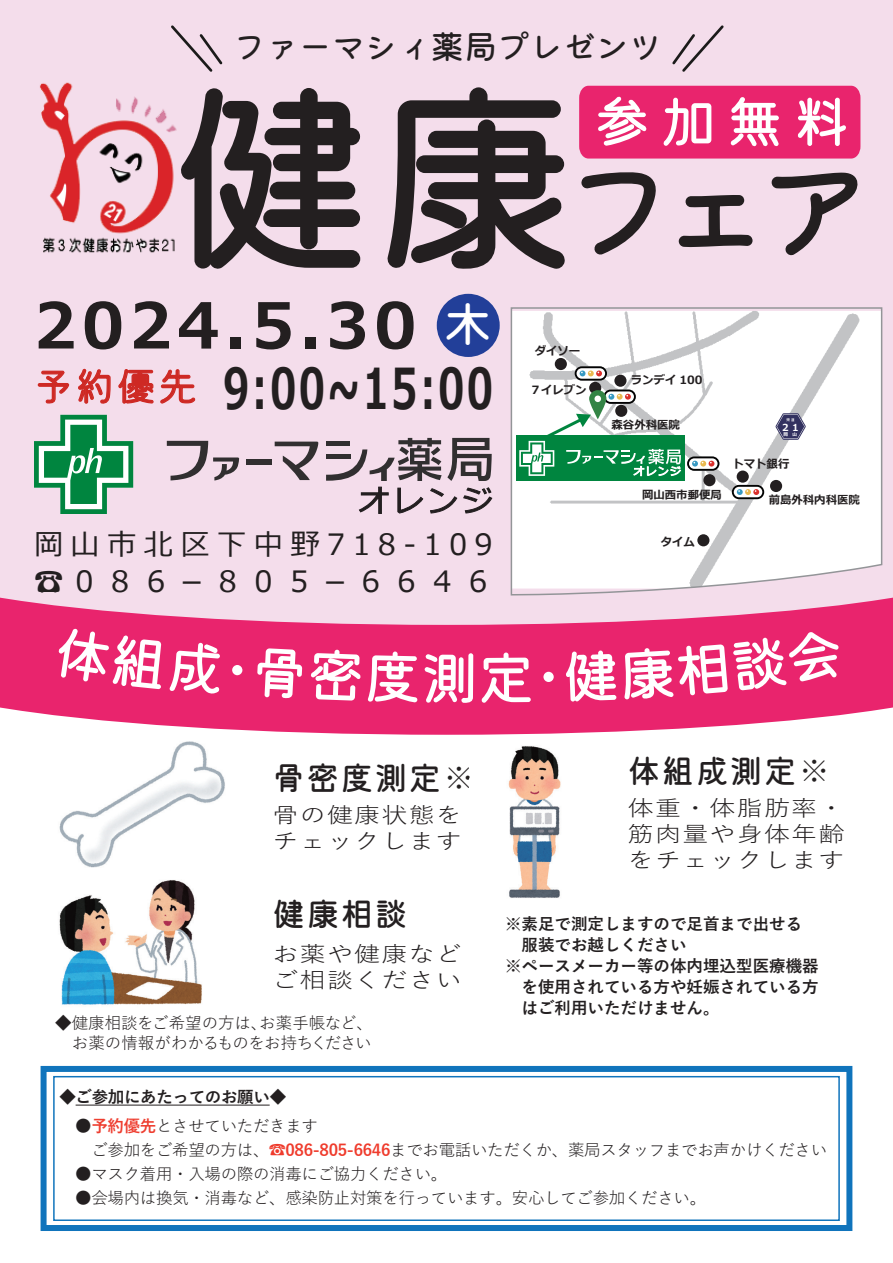
<style>
.page{position:relative;width:893px;height:1263px;background:#fff}
.page>*{position:absolute;margin:0;border:0;box-sizing:border-box;transform-origin:0 0}
.t1{font:205.95px "Mamelon 5 Hi Regular";color:#231f20}
.t2{font:114px "Mamelon 5 Hi Regular";color:#231f20}
.t3{font:700 63px "Meiryo";letter-spacing:.08em;color:#231f20}
.t4{font:57px "Mamelon 5 Hi Regular";color:#fff}
.t5{font:700 56.4px "Meiryo";color:#231f20;scale:.69 1}
.t6{font:55.5px "Mamelon 5 Hi Regular";color:#fff}
.t7{font:48.15px "Mamelon 5 Hi Regular";color:#fff}
.t8{font:39px "Mamelon 3.5 Hi Regular";color:#ce2924}
.t9{font:33px "Mamelon 5 Hi Regular";color:#231f20}
.t10{font:32.4px "Mamelon 5 Hi Regular";letter-spacing:.05em;color:#231f20}
.t11{font:29.4px/37.5px "Meiryo";letter-spacing:.25em;color:#231f20}
.t12{font:21.75px/26px "Yu Gothic";letter-spacing:.05em;color:#231f20;scale:1.19 1}
.t13{font:16.5px/24px "Yu Gothic";letter-spacing:-.02em;color:#231f20}
.t14{font:700 16.5px/21px "Yu Gothic";color:#231f20}
.t15{font:700 16.5px "Yu Gothic";letter-spacing:-.02em;color:#231f20}
.t16{font:700 11.4px "Meiryo";color:#231f20}
.t17{font:700 9.75px "Meiryo";color:#fff}
.t18{font:700 4.5px "Meiryo";color:#fff}
.s1{font-weight:400}
.s2{font-weight:700;color:#ee3e30}
.s3{font-weight:700;color:#ef3b2c}
</style>
<div class="page">
<svg style="left:0;top:664px;width:893px;height:71px;fill:#e9246d"></svg>
<div style="left:0;top:134px;width:893px;height:530px;background:#e9246d"></div>
<svg style="left:0;top:550px;width:893px;height:75px;background:#f2c1d8"></svg>
<div style="left:0;top:0;width:893px;height:550px;background:#f4ddeb"></div>
<div style="left:41px;top:1066px;width:811px;height:165px;background:#fff;border:6px solid #1074bc"></div>
<div style="left:53px;top:1076px;width:787px;height:145px;border:2px solid #1074bc"></div>
<hr style="left:76px;top:1105px;width:194px;height:1px;background:#231f20">
<img style="left:508px;top:746px;width:53px;height:152px">
<div style="left:437px;top:294px;width:63px;height:63px;background:#223f99;border-radius:50%"></div>
<svg style="left:581px;top:172px;width:75px;height:83px"></svg>
<svg style="left:678px;top:195px;width:75px;height:53px"></svg>
<svg style="left:772px;top:172px;width:86px;height:83px"></svg>
<svg style="left:37px;top:370px;width:32px;height:34px"></svg>
<svg style="left:78px;top:368px;width:33px;height:36px"></svg>
<svg style="left:118px;top:369px;width:36px;height:35px"></svg>
<svg style="left:160px;top:369px;width:36px;height:35px"></svg>
<img style="left:59px;top:741px;width:166px;height:127px">
<img style="left:59px;top:880px;width:143px;height:125px">
<svg style="left:34px;top:415px;width:99px;height:99px"></svg>
<div style="left:246px;top:459px;width:26px;height:5px;background:#312f30"></div>
<svg style="left:275px;top:442px;width:43px;height:38px"></svg>
<svg style="left:167px;top:441px;width:72px;height:39px"></svg>
<svg style="left:326px;top:438px;width:167px;height:76px"></svg>
<svg style="left:510px;top:307px;width:373px;height:289px;background:#f6f4f6"></svg>
<svg style="left:775px;top:413px;width:32px;height:27px"></svg>
<svg style="left:732px;top:485px;width:32px;height:14px"></svg>
<svg style="left:734px;top:487px;width:28px;height:10px"></svg>
<svg style="left:687px;top:456px;width:32px;height:15px"></svg>
<svg style="left:689px;top:458px;width:28px;height:11px"></svg>
<div style="left:603px;top:390px;width:33px;height:14px;background:#030303;border-radius:7px"></div>
<svg style="left:605px;top:391px;width:29px;height:11px"></svg>
<div style="left:575px;top:366px;width:32px;height:15px;background:#030303;border-radius:7px"></div>
<svg style="left:577px;top:368px;width:28px;height:11px"></svg>
<div style="left:697px;top:534px;width:12px;height:12px;background:#231f20;border-radius:50%"></div>
<div style="left:703px;top:474px;width:12px;height:12px;background:#231f20;border-radius:50%"></div>
<div style="left:615px;top:405px;width:12px;height:12px;background:#231f20;border-radius:50%"></div>
<div style="left:589px;top:382px;width:12px;height:12px;background:#231f20;border-radius:50%"></div>
<div style="left:555px;top:358px;width:12px;height:12px;background:#231f20;border-radius:50%"></div>
<div style="left:614px;top:375px;width:12px;height:12px;background:#231f20;border-radius:50%"></div>
<svg style="left:589px;top:390px;width:17px;height:29px"></svg>
<div style="left:594px;top:395px;width:7px;height:7px;background:#fff;border-radius:50%"></div>
<div style="left:516px;top:436px;width:168px;height:45px;background:#00853f"></div>
<svg style="left:519px;top:414px;width:162px;height:62px"></svg>
<img style="left:40px;top:82px;width:137px;height:171px">
<img style="left:181px;top:94px;width:25px;height:175px">
<svg style="left:579px;top:25px;width:281px;height:134px"></svg>
<svg style="left:171px;top:25px;width:52px;height:47px"></svg>
<div style="left:54px;top:664px;width:189px;height:31px;background:#e9246d"></div>
<div style="left:256px;top:664px;width:47px;height:35px;background:#e9246d"></div>
<div style="left:310px;top:664px;width:109px;height:39px;background:#e9246d"></div>
<svg style="left:543px;top:671px;width:11px;height:11px"></svg>
<div style="left:565px;top:664px;width:279px;height:38px;background:#e9246d"></div>
<h3 class="t9" style="left:233px;top:26px;width:430px">ファーマシィ薬局プレゼンツ</h3>
<h1 class="t1" style="left:168px;top:54px;width:411px">健 康</h1>
<h3 class="t7" style="left:444px;top:295px;width:50px">木</h3>
<h3 class="t6" style="left:594px;top:88px;width:257px">参加無料</h3>
<h2 class="t2" style="left:561px;top:140px;width:311px">フェア</h2>
<h3 class="t3" style="left:34px;top:281px;width:384px">2024.5.30</h3>
<h3 class="t8" style="left:34px;top:363px;width:165px">予約優先</h3>
<p class="t16" style="left:535px;top:343px;width:47px">ダイソー</p>
<h3 class="t5" style="left:223px;top:348px;width:393px">9:00~15:00</h3>
<p class="t16" style="left:631px;top:372px;width:73px">ランデイ 100</p>
<p class="t16" style="left:530px;top:382px;width:58px">７イレブン</p>
<h3 class="t11" style="left:34px;top:527px;width:460px">岡山市北区下中野718-109 ☎０８６－８０５－６６４６</h3>
<h3 class="t4" style="left:421px;top:643px;width:116px">測定</h3>
<h3 class="t10" style="left:273px;top:758px;width:204px">骨密度測定※</h3>
<h3 class="t12" style="left:273px;top:799px;width:161px">骨の健康状態をチェックします</h3>
<p class="t16" style="left:612px;top:416px;width:70px">森谷外科医院</p>
<p class="t16" style="left:642px;top:486px;width:81px">岡山西市郵便局</p>
<p class="t16" style="left:661px;top:534px;width:36px">タイム</p>
<p class="t17" style="left:782px;top:420px;width:18px">2 1</p>
<p class="t18" style="left:783px;top:431px;width:15px">岡　山</p>
<p class="t16" style="left:732px;top:456px;width:58px">トマト銀行</p>
<p class="t16" style="left:769px;top:492px;width:93px">前島外科内科医院</p>
<h3 class="t10" style="left:628px;top:751px;width:204px">体組成測定※</h3>
<h3 class="t12" style="left:628px;top:792px;width:183px;text-align:justify">体重・体脂肪率・筋肉量や身体年齢をチェックします</h3>
<h3 class="t10" style="left:273px;top:894px;width:136px">健康相談</h3>
<h3 class="t12" style="left:273px;top:938px;width:161px">お薬や健康などご相談ください</h3>
<p class="t13" style="left:55px;top:1011px;width:319px;line-height:19.8px">◆健康相談をご希望の方は、お薬手帳など、　お薬の情報がわかるものをお持ちください</p>
<p class="t15" style="left:59px;top:1088px;width:228px"><span class="s1">◆</span>ご参加にあたってのお願い<span class="s1">◆</span></p>
<p class="t14" style="left:505px;top:914px;width:315px">※素足で測定しますので足首まで出せる　服装でお越しください<br>※ペースメーカー等の体内埋込型医療機器　を使用されている方や妊娠されている方　はご利用いただけません。</p>
<p class="t13" style="left:75px;top:1112px;width:753px">●<span class="s2">予約優先</span>とさせていただきます<br>　ご参加をご希望の方は、<span class="s3">☎086-805-6646</span>までお電話いただくか、薬局スタッフまでお声かけください</p>
<p class="t13" style="left:75px;top:1160px;width:374px">●マスク着用・入場の際の消毒にご協力ください。</p>
<p class="t13" style="left:75px;top:1184px;width:632px">●会場内は換気・消毒など、感染防止対策を行っています。安心してご参加ください。</p>
</div>
